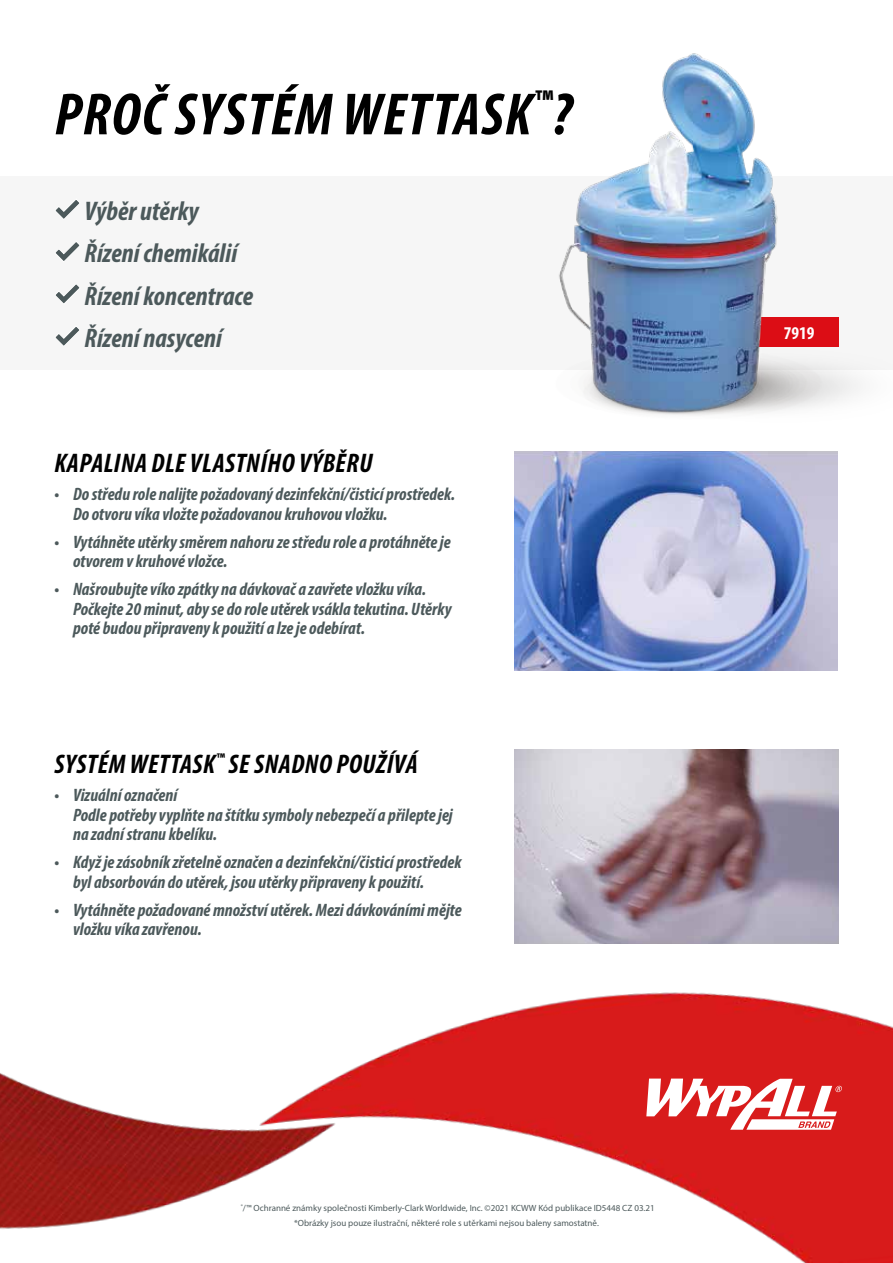
<style>
.page{position:relative;width:893px;height:1263px;background:#fff}
.page>*{position:absolute;margin:0;border:0;box-sizing:border-box;transform-origin:0 0}
.t1{font:italic 700 condensed 60px "Myriad Pro";letter-spacing:.02em;color:#000}
.t2{font:italic 700 condensed 27px/42.3px "Myriad Pro";color:#4c595b}
.t3{font:italic 700 condensed 27px "Myriad Pro";letter-spacing:.02em;color:#000}
.t4{font:italic 700 condensed 18px/19.5px "Myriad Pro";color:#4c595b}
.t5{font:700 condensed 18px "Myriad Pro";color:#fff}
.t6{font:9px/14.7px "Myriad Pro";color:#4c595b;text-align:center}
</style>
<div class="page">
<img style="left:0;top:943px;width:893px;height:320px">
<div style="left:0;top:176px;width:893px;height:194px;background:#f6f6f6"></div>
<div style="left:234px;top:1202px;width:428px;height:12px;background:#fff"></div>
<svg style="left:646px;top:1078px;width:196px;height:52px"></svg>
<svg style="left:55px;top:200px;width:24px;height:19px"></svg>
<svg style="left:56px;top:242px;width:24px;height:19px"></svg>
<svg style="left:56px;top:284px;width:24px;height:19px"></svg>
<svg style="left:55px;top:327px;width:24px;height:19px"></svg>
<img style="left:514px;top:451px;width:324px;height:219px">
<img style="left:514px;top:749px;width:325px;height:194px">
<img style="left:559px;top:53px;width:302px;height:363px">
<h1 class="t1" style="left:55px;top:77px;width:518px">PROČ SYSTÉM WETTASK<sup>™</sup>?</h1>
<h2 class="t2" style="left:85px;top:189px;width:170px">Výběr utěrky<br>Řízení chemikálií<br>Řízení koncentrace<br>Řízení nasycení</h2>
<h2 class="t3" style="left:54px;top:446px;width:319px">KAPALINA DLE VLASTNÍHO VÝBĚRU</h2>
<p class="t4" style="left:73px;top:484px;width:384px;text-indent:-19px">• Do středu role nalijte požadovaný dezinfekční/čisticí prostředek.<br>Do otvoru víka vložte požadovanou kruhovou vložku.</p>
<p class="t4" style="left:73px;top:532px;width:379px;text-indent:-19px">• Vytáhněte utěrky směrem nahoru ze středu role a protáhněte je otvorem v kruhové vložce.</p>
<p class="t4" style="left:73px;top:579px;width:380px;text-indent:-19px">• Našroubujte víko zpátky na dávkovač a zavřete vložku víka.<br>Počkejte 20 minut, aby se do role utěrek vsákla tekutina. Utěrky poté budou připraveny k použití a lze je odebírat.</p>
<h2 class="t3" style="left:54px;top:747px;width:365px">SYSTÉM WETTASK<sup>™</sup> SE SNADNO POUŽÍVÁ</h2>
<p class="t4" style="left:73px;top:785px;width:381px;text-indent:-19px">• Vizuální označení<br>Podle potřeby vyplňte na štítku symboly nebezpečí a přilepte jej na zadní stranu kbelíku.</p>
<p class="t4" style="left:73px;top:852px;width:390px;text-indent:-19px">• Když je zásobník zřetelně označen a dezinfekční/čisticí prostředek byl absorbován do utěrek, jsou utěrky připraveny k použití.</p>
<p class="t4" style="left:73px;top:899px;width:390px;text-indent:-19px">• Vytáhněte požadované množství utěrek. Mezi dávkováními mějte vložku víka zavřenou.</p>
<p class="t6" style="left:241px;top:1201px;width:415px"><sup>®</sup>/™ Ochranné známky společnosti Kimberly-Clark Worldwide, Inc. ©2021 KCWW Kód publikace ID5448 CZ 03.21 *Obrázky jsou pouze ilustrační, některé role s utěrkami nejsou baleny samostatně.</p>
<p class="t5" style="left:784px;top:322px;width:32px">7919</p>
</div>
